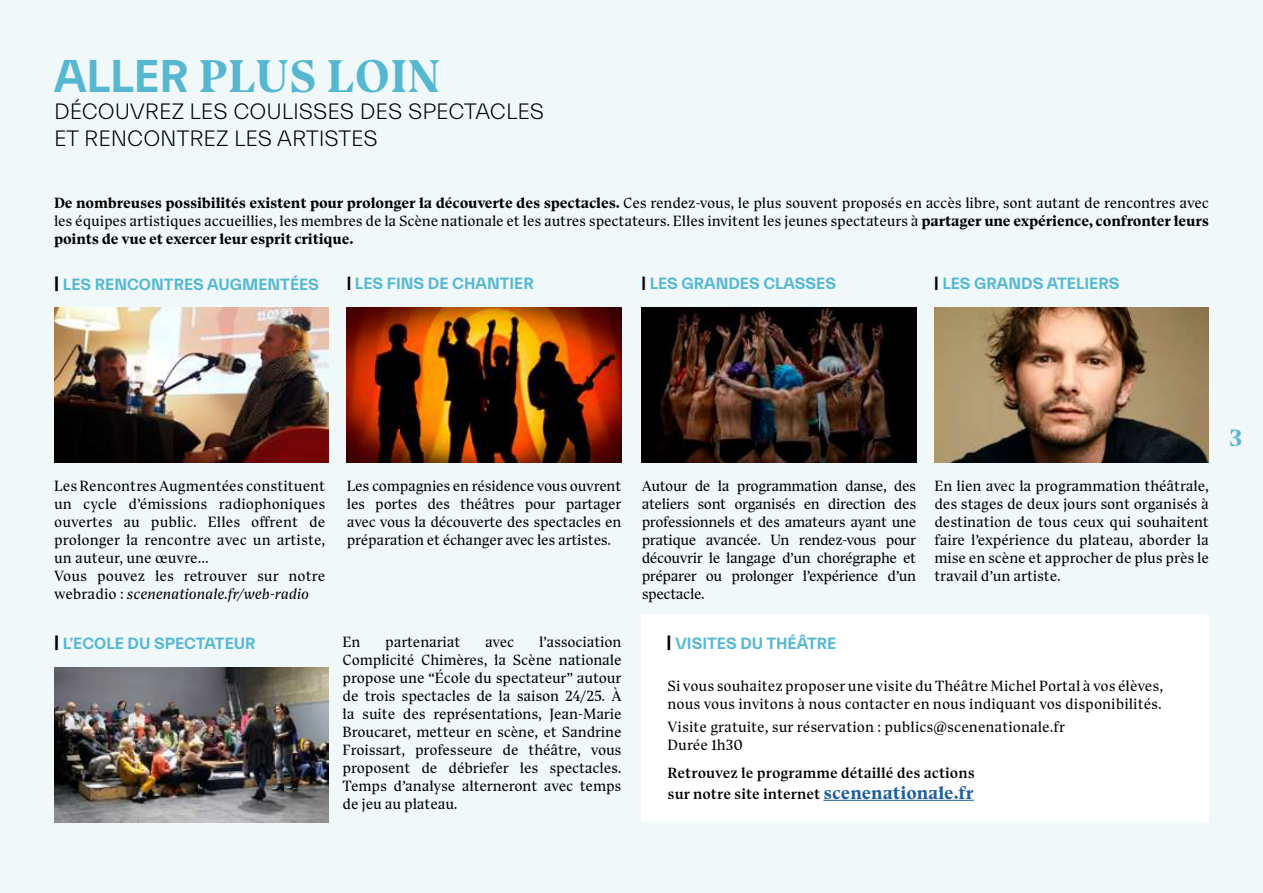
<style>
.page{position:relative;width:1263px;height:893px;background:#f0f8fa}
.page>*{position:absolute;margin:0;border:0;box-sizing:border-box;transform-origin:0 0}
.t1{font:700 46.5px "TRY Bluu Suuperstar";color:#55b8d0}
.t2{font:700 24px "TRY Bluu Suuperstar";color:#55b8d0}
.t3{font:300 22.5px/27px "Everett";color:#000}
.t4{font:700 16.5px "Everett";color:#55b8d0}
.t5{font:15px/18px "TRY Bluu Suuperstar";color:#000;text-align:justify}
.t6{font:500 15px/21px "TRY Bluu Suuperstar";color:#000}
.s1{font-family:"Everett"}
.s2{font-weight:700}
.s3{font-size:18px;color:#000}
.s4{color:#000}
.s5{font-style:italic}
.s6{font-weight:700;font-size:18px;color:#215e9e}
</style>
<div class="page">
<img style="left:54px;top:308px;width:275px;height:155px">
<img style="left:347px;top:308px;width:274px;height:155px">
<img style="left:641px;top:308px;width:275px;height:155px">
<img style="left:934px;top:308px;width:275px;height:155px">
<img style="left:54px;top:667px;width:275px;height:155px">
<div style="left:641px;top:614px;width:568px;height:208px;background:#fff"></div>
<hr style="left:823px;top:800px;width:151px;height:1px;background:#215e9e">
<h1 class="t1" style="left:54px;top:48px;width:388px"><span class="s1">ALLER</span> PLUS LOIN</h1>
<h3 class="t3" style="left:54px;top:98px;width:492px">DÉCOUVREZ LES COULISSES DES SPECTACLES<br>ET RENCONTREZ LES ARTISTES</h3>
<p class="t5" style="left:54px;top:194px;width:1156px"><span class="s2">De nombreuses possibilités existent pour prolonger la découverte des spectacles.</span> Ces rendez-vous, le plus souvent proposés en accès libre, sont autant de rencontres avec les équipes artistiques accueillies, les membres de la Scène nationale et les autres spectateurs. Elles invitent les jeunes spectateurs à <span class="s2">partager une expérience, confronter leurs points de vue et exercer leur esprit critique.</span></p>
<p class="t4" style="left:54px;top:275px;width:266px"><span class="s3">|</span> LES RENCONTRES AUGMENTÉES</p>
<p class="t4" style="left:347px;top:274px;width:189px"><span class="s4">|</span> LES FINS DE CHANTIER</p>
<p class="t4" style="left:641px;top:274px;width:196px"><span class="s4">|</span> LES GRANDES CLASSES</p>
<p class="t4" style="left:934px;top:274px;width:187px"><span class="s4">|</span> LES GRANDS ATELIERS</p>
<p class="t5" style="left:54px;top:476px;width:273px;text-align:left">Les Rencontres Augmentées constituent un cycle d’émissions radiophoniques ouvertes au public. Elles offrent de prolonger la rencontre avec un artiste, un auteur, une œuvre...<br>Vous pouvez les retrouver sur notre webradio : <span class="s5">scenenationale.fr/web-radio</span></p>
<p class="t5" style="left:347px;top:476px;width:276px">Les compagnies en résidence vous ouvrent les portes des théâtres pour partager avec vous la découverte des spectacles en préparation et échanger avec les artistes.</p>
<p class="t5" style="left:642px;top:476px;width:276px">Autour de la programmation danse, des ateliers sont organisés en direction des professionnels et des amateurs ayant une pratique avancée. Un rendez-vous pour découvrir le langage d’un chorégraphe et préparer ou prolonger l’expérience d’un spectacle.</p>
<p class="t5" style="left:934px;top:476px;width:276px">En lien avec la programmation théâtrale, des stages de deux jours sont organisés à destination de tous ceux qui souhaitent faire l’expérience du plateau, aborder la mise en scène et approcher de plus près le travail d’un artiste.</p>
<p class="t4" style="left:54px;top:635px;width:203px"><span class="s3">|</span> L’ECOLE DU SPECTATEUR</p>
<p class="t5" style="left:343px;top:633px;width:19px">En</p>
<p class="t5" style="left:385px;top:633px;width:77px">partenariat</p>
<p class="t5" style="left:485px;top:633px;width:31px">avec</p>
<p class="t4" style="left:666px;top:635px;width:171px"><span class="s3">|</span> VISITES DU THÉÂTRE</p>
<p class="t5" style="left:343px;top:633px;width:280px;text-indent:196px">l’association Complicité Chimères, la Scène nationale propose une “École du spectateur” autour de trois spectacles de la saison 24/25. À la suite des représentations, Jean-Marie Broucaret, metteur en scène, et Sandrine Froissart, professeure de théâtre, vous proposent de débriefer les spectacles.<br>Temps d’analyse alterneront avec temps de jeu au plateau.</p>
<p class="t5" style="left:668px;top:677px;width:497px">Si vous souhaitez proposer une visite du Théâtre Michel Portal à vos élèves, nous vous invitons à nous contacter en nous indiquant vos disponibilités.</p>
<p class="t5" style="left:668px;top:718px;width:399px">Visite gratuite, sur réservation : publics@scenenationale.fr<br>Durée 1h30</p>
<p class="t6" style="left:668px;top:762px;width:309px">Retrouvez le programme détaillé des actions sur notre site internet <span class="s6">scenenationale.fr</span></p>
<h2 class="t2" style="left:1229px;top:424px;width:15px">3</h2>
</div>
